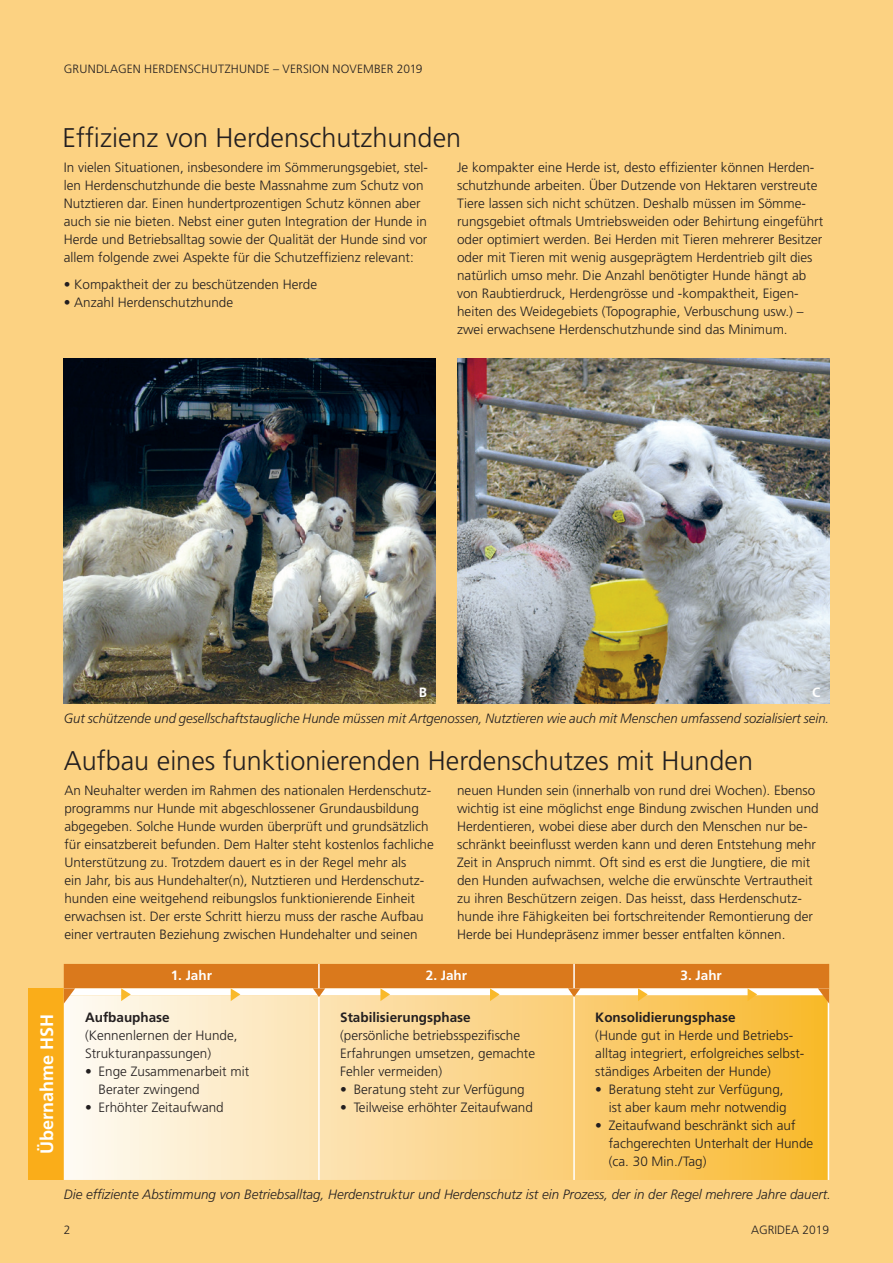
<style>
.page{position:relative;width:893px;height:1263px;background:#fcd282}
.page>*{position:absolute;margin:0;border:0;box-sizing:border-box;transform-origin:0 0}
._08_18Pt_Untertitel{font:300 27px "Frutiger";color:#231f20}
.t1{font:700 18px "Frutiger";color:#fff}
._03_9_Pt_Grundtext{font:300 13.5px/18px "Frutiger";color:#231f20}
.t2{font:italic 300 13.5px "Frutiger";color:#231f20}
.t3{font:700 13.5px "Frutiger";color:#231f20}
._03_9_Pt_Grundtext-2{font:700 13.5px "Frutiger";color:#fff}
.t4{font:300 12px "Frutiger";letter-spacing:.01em;color:#231f20}
</style>
<div class="page">
<img style="left:457px;top:358px;width:372px;height:345px">
<img style="left:64px;top:358px;width:372px;height:345px">
<div style="left:29px;top:988px;width:35px;height:192px;background:#faad19"></div>
<svg style="left:64px;top:1004px;width:764px;height:176px"></svg>
<hr style="left:318px;top:995px;width:2px;height:185px;background:#fff">
<hr style="left:573px;top:995px;width:2px;height:185px;background:#fff">
<hr style="left:828px;top:995px;width:1px;height:185px;background:#fff">
<svg style="left:64px;top:964px;width:765px;height:40px;background:#e7a359"></svg>
<p class="t4" style="left:64px;top:62px;width:360px">GRUNDLAGEN HERDENSCHUTZHUNDE – VERSION NOVEMBER 2019</p>
<p class="_08_18Pt_Untertitel" style="left:63px;top:122px;width:400px">Effizienz von Herdenschutzhunden</p>
<p class="_03_9_Pt_Grundtext" style="left:64px;top:158px;width:366px">In vielen Situationen, insbesondere im Sömmerungsgebiet, stel&shy;len Herdenschutzhunde die beste Massnahme zum Schutz von Nutztieren dar. Einen hundertprozentigen Schutz können aber auch sie nie bieten. Nebst einer guten Integration der Hunde in Herde und Betriebsalltag sowie der Qualität der Hunde sind vor allem folgende zwei Aspekte für die Schutzeffizienz relevant:</p>
<p class="_03_9_Pt_Grundtext" style="left:64px;top:275px;width:255px">• Kompaktheit der zu beschützenden Herde</p>
<p class="_03_9_Pt_Grundtext" style="left:64px;top:293px;width:171px">• Anzahl Herdenschutzhunde</p>
<p class="_03_9_Pt_Grundtext" style="left:457px;top:158px;width:368px">Je kompakter eine Herde ist, desto effizienter können Herden&shy;schutzhunde arbeiten. Über Dutzende von Hektaren verstreute Tiere lassen sich nicht schützen. Deshalb müssen im Sömme&shy;rungsgebiet oftmals Umtriebsweiden oder Behirtung eingeführt oder optimiert werden. Bei Herden mit Tieren mehrerer Besitzer oder mit Tieren mit wenig ausgeprägtem Herdentrieb gilt dies natürlich umso mehr. Die Anzahl benötigter Hunde hängt ab von Raubtierdruck, Herdengrösse und -kompaktheit, Eigen&shy;heiten des Weidegebiets (Topographie, Verbuschung usw.) – zwei erwachsene Herdenschutzhunde sind das Minimum.</p>
<p class="_03_9_Pt_Grundtext-2" style="left:419px;top:684px;width:10px">B</p>
<p class="_03_9_Pt_Grundtext-2" style="left:812px;top:684px;width:10px">C</p>
<p class="t2" style="left:64px;top:711px;width:767px">Gut schützende und gesellschaftstaugliche Hunde müssen mit Artgenossen, Nutztieren wie auch mit Menschen umfassend sozialisiert sein.</p>
<p class="_08_18Pt_Untertitel" style="left:64px;top:745px;width:691px">Aufbau eines funktionierenden Herdenschutzes mit Hunden</p>
<p class="_03_9_Pt_Grundtext" style="left:64px;top:781px;width:371px">An Neuhalter werden im Rahmen des nationalen Herdenschutz&shy;programms nur Hunde mit abgeschlossener Grundausbildung abgegeben. Solche Hunde wurden überprüft und grundsätzlich für einsatzbereit befunden. Dem Halter steht kostenlos fachliche Unterstützung zu. Trotzdem dauert es in der Regel mehr als<br>ein Jahr, bis aus Hundehalter(n), Nutztieren und Herdenschutz&shy;hunden eine weitgehend reibungslos funktionierende Einheit erwachsen ist. Der erste Schritt hierzu muss der rasche Aufbau einer vertrauten Beziehung zwischen Hundehalter und seinen</p>
<p class="_03_9_Pt_Grundtext" style="left:457px;top:781px;width:363px">neuen Hunden sein (innerhalb von rund drei Wochen). Ebenso wichtig ist eine möglichst enge Bindung zwischen Hunden und Herdentieren, wobei diese aber durch den Menschen nur be&shy;schränkt beeinflusst werden kann und deren Entstehung mehr Zeit in Anspruch nimmt. Oft sind es erst die Jungtiere, die mit den Hunden aufwachsen, welche die erwünschte Vertrautheit zu ihren Beschützern zeigen. Das heisst, dass Herdenschutz&shy;hunde ihre Fähigkeiten bei fortschreitender Remontierung der Herde bei Hundepräsenz immer besser entfalten können.</p>
<p class="_03_9_Pt_Grundtext-2" style="left:171px;top:968px;width:43px">1. Jahr</p>
<p class="_03_9_Pt_Grundtext-2" style="left:426px;top:968px;width:43px">2. Jahr</p>
<p class="_03_9_Pt_Grundtext-2" style="left:681px;top:968px;width:43px">3. Jahr</p>
<p class="t1" style="left:36px;top:1154px;width:142px;rotate:-90deg">Übernahme HSH</p>
<p class="t3" style="left:85px;top:1009px;width:86px">Aufbauphase</p>
<p class="_03_9_Pt_Grundtext" style="left:85px;top:1026px;width:154px">(Kennenlernen der Hunde,<br>Strukturanpassungen)</p>
<p class="_03_9_Pt_Grundtext" style="left:99px;top:1062px;width:152px;text-indent:-14px">• Enge Zusammenarbeit mit<br>Berater zwingend</p>
<p class="_03_9_Pt_Grundtext" style="left:85px;top:1098px;width:140px">• Erhöhter Zeitaufwand</p>
<p class="t3" style="left:340px;top:1009px;width:132px">Stabilisierungsphase</p>
<p class="_03_9_Pt_Grundtext" style="left:340px;top:1026px;width:197px">(persönliche betriebsspezifische<br>Erfahrungen umsetzen, gemachte<br>Fehler vermeiden)</p>
<p class="_03_9_Pt_Grundtext" style="left:340px;top:1080px;width:186px">• Beratung steht zur Verfügung</p>
<p class="_03_9_Pt_Grundtext" style="left:340px;top:1098px;width:194px">• Teilweise erhöhter Zeitaufwand</p>
<p class="t3" style="left:595px;top:1009px;width:142px">Konsolidierungsphase</p>
<p class="_03_9_Pt_Grundtext" style="left:595px;top:1026px;width:209px">(Hunde gut in Herde und Betriebs&shy;alltag integriert, erfolgreiches selbst&shy;ständiges Arbeiten der Hunde)</p>
<p class="_03_9_Pt_Grundtext" style="left:595px;top:1080px;width:193px;text-align:right">• Beratung steht zur Verfügung, ist aber kaum mehr notwendig</p>
<p class="_03_9_Pt_Grundtext" style="left:609px;top:1116px;width:206px;text-indent:-14px">• Zeitaufwand beschränkt sich auf fachgerechten Unterhalt der Hunde (ca. 30 Min./Tag)</p>
<p class="t2" style="left:64px;top:1187px;width:769px">Die effiziente Abstimmung von Betriebsalltag, Herdenstruktur und Herdenschutz ist ein Prozess, der in der Regel mehrere Jahre dauert.</p>
<p class="t4" style="left:64px;top:1223px;width:8px">2</p>
<p class="t4" style="left:751px;top:1223px;width:80px">AGRIDEA 2019</p>
</div>
